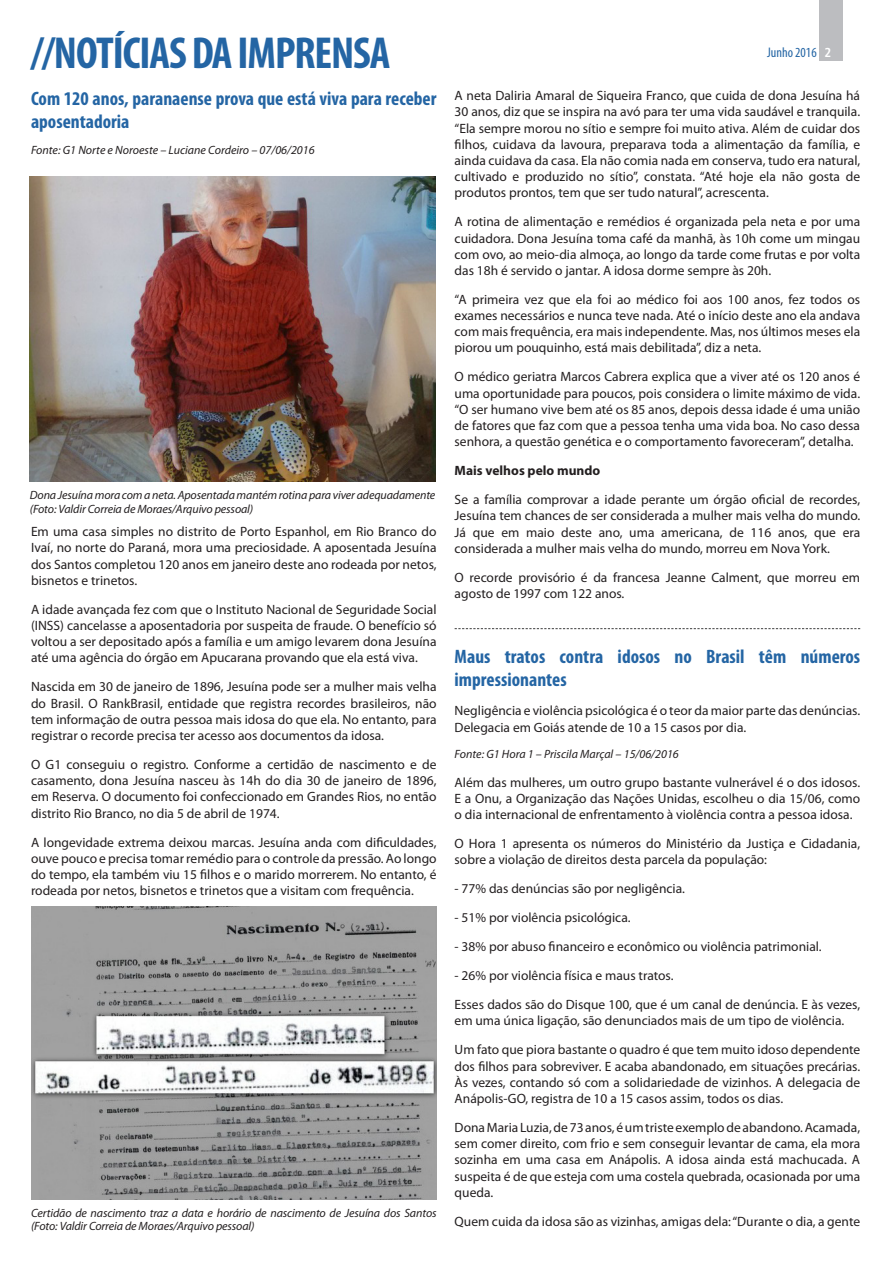
<style>
.page{position:relative;width:893px;height:1263px;background:#fff}
.page>*{position:absolute;margin:0;border:0;box-sizing:border-box;transform-origin:0 0}
.t1{font:700 condensed 45px "Myriad Pro";letter-spacing:-.025em;color:#2465a4}
.tíulo_matéria{font:700 condensed 19.5px/23.4px "Myriad Pro";color:#2465a4}
.tíulo_matéria_tracej{font:700 condensed 19.5px/23.4px "Myriad Pro";color:#2465a4}
.t2{font:condensed 13.95px "Myriad Pro";color:#2465a4}
.texto_corrido{font:13.5px/16.2px "Myriad Pro";color:#231f20;text-align:justify}
.texto_corrido-2{font:700 13.5px "Myriad Pro";color:#231f20}
.Legenda{font:italic 12px/13.5px "Myriad Pro";letter-spacing:-.01em;color:#231f20}
.texto_corrido-3{font:italic 12px "Myriad Pro";color:#231f20}
.s1{font-weight:700;color:#fff}
</style>
<div class="page">
<div style="left:820px;top:0;width:23px;height:61px;background:#bcbdc0"></div>
<svg style="left:455px;top:628px;width:405px;height:1px"></svg>
<img style="left:30px;top:176px;width:405px;height:305px">
<img style="left:31px;top:907px;width:406px;height:292px">
<h1 class="t1" style="left:31px;top:25px;width:361px">//NOTÍCIAS DA IMPRENSA</h1>
<p class="tíulo_matéria" style="left:31px;top:86px;width:407px">Com 120 anos, paranaense prova que está viva para receber aposentadoria</p>
<p class="texto_corrido-3" style="left:31px;top:143px;width:285px">Fonte: G1 Norte e Noroeste – Luciane Cordeiro – 07/06/2016</p>
<p class="Legenda" style="left:30px;top:488px;width:407px">Dona Jesuína mora com a neta. Aposentada mantém rotina para viver adequadamente (Foto: Valdir Correia de Moraes/Arquivo pessoal)</p>
<p class="texto_corrido" style="left:31px;top:523px;width:407px">Em uma casa simples no distrito de Porto Espanhol, em Rio Branco do Ivaí, no norte do Paraná, mora uma preciosidade. A aposentada Jesuína dos Santos completou 120 anos em janeiro deste ano rodeada por netos, bisnetos e trinetos.</p>
<p class="texto_corrido" style="left:31px;top:601px;width:407px">A idade avançada fez com que o Instituto Nacional de Seguridade Social (INSS) cancelasse a aposentadoria por suspeita de fraude. O benefício só voltou a ser depositado após a família e um amigo levarem dona Jesuína até uma agência do órgão em Apucarana provando que ela está viva.</p>
<p class="texto_corrido" style="left:31px;top:678px;width:407px">Nascida em 30 de janeiro de 1896, Jesuína pode ser a mulher mais velha do Brasil. O RankBrasil, entidade que registra recordes brasileiros, não tem informação de outra pessoa mais idosa do que ela. No entanto, para registrar o recorde precisa ter acesso aos documentos da idosa.</p>
<p class="texto_corrido" style="left:31px;top:756px;width:407px">O G1 conseguiu o registro. Conforme a certidão de nascimento e de casamento, dona Jesuína nasceu às 14h do dia 30 de janeiro de 1896, em Reserva. O documento foi confeccionado em Grandes Rios, no então distrito Rio Branco, no dia 5 de abril de 1974.</p>
<p class="texto_corrido" style="left:31px;top:834px;width:407px">A longevidade extrema deixou marcas. Jesuína anda com dificuldades, ouve pouco e precisa tomar remédio para o controle da pressão. Ao longo do tempo, ela também viu 15 filhos e o marido morrerem. No entanto, é rodeada por netos, bisnetos e trinetos que a visitam com frequência.</p>
<p class="Legenda" style="left:31px;top:1206px;width:407px">Certidão de nascimento traz a data e horário de nascimento de Jesuína dos Santos (Foto: Valdir Correia de Moraes/Arquivo pessoal)</p>
<p class="t2" style="left:767px;top:44px;width:65px">Junho 2016 <span class="s1">2</span></p>
<p class="texto_corrido" style="left:455px;top:87px;width:407px">A neta Daliria Amaral de Siqueira Franco, que cuida de dona Jesuína há 30 anos, diz que se inspira na avó para ter uma vida saudável e tranquila. “Ela sempre morou no sítio e sempre foi muito ativa. Além de cuidar dos filhos, cuidava da lavoura, preparava toda a alimentação da família, e ainda cuidava da casa. Ela não comia nada em conserva, tudo era natural, cultivado e produzido no sítio”, constata. “Até hoje ela não gosta de produtos prontos, tem que ser tudo natural”, acrescenta.</p>
<p class="texto_corrido" style="left:455px;top:213px;width:407px">A rotina de alimentação e remédios é organizada pela neta e por uma cuidadora. Dona Jesuína toma café da manhã, às 10h come um mingau com ovo, ao meio-dia almoça, ao longo da tarde come frutas e por volta das 18h é servido o jantar. A idosa dorme sempre às 20h.</p>
<p class="texto_corrido" style="left:455px;top:291px;width:407px">“A primeira vez que ela foi ao médico foi aos 100 anos, fez todos os exames necessários e nunca teve nada. Até o início deste ano ela andava com mais frequência, era mais independente. Mas, nos últimos meses ela piorou um pouquinho, está mais debilitada”, diz a neta.</p>
<p class="texto_corrido" style="left:455px;top:369px;width:407px">O médico geriatra Marcos Cabrera explica que a viver até os 120 anos é uma oportunidade para poucos, pois considera o limite máximo de vida. “O ser humano vive bem até os 85 anos, depois dessa idade é uma união de fatores que faz com que a pessoa tenha uma vida boa. No caso dessa senhora, a questão genética e o comportamento favoreceram”, detalha.</p>
<p class="texto_corrido-2" style="left:455px;top:462px;width:147px">Mais velhos pelo mundo</p>
<p class="texto_corrido" style="left:455px;top:491px;width:407px">Se a família comprovar a idade perante um órgão oficial de recordes, Jesuína tem chances de ser considerada a mulher mais velha do mundo.<br>Já que em maio deste ano, uma americana, de 116 anos, que era considerada a mulher mais velha do mundo, morreu em Nova York.</p>
<p class="texto_corrido" style="left:455px;top:569px;width:407px">O recorde provisório é da francesa Jeanne Calment, que morreu em agosto de 1997 com 122 anos.</p>
<p class="tíulo_matéria_tracej" style="left:455px;top:644px;width:407px">Maus tratos contra idosos no Brasil têm números impressionantes</p>
<p class="texto_corrido" style="left:455px;top:702px;width:407px">Negligência e violência psicológica é o teor da maior parte das denúncias.<br>Delegacia em Goiás atende de 10 a 15 casos por dia.</p>
<p class="texto_corrido-3" style="left:455px;top:746px;width:226px">Fonte: G1 Hora 1 – Priscila Marçal – 15/06/2016</p>
<p class="texto_corrido" style="left:455px;top:774px;width:407px">Além das mulheres, um outro grupo bastante vulnerável é o dos idosos.<br>E a Onu, a Organização das Nações Unidas, escolheu o dia 15/06, como o dia internacional de enfrentamento à violência contra a pessoa idosa.</p>
<p class="texto_corrido" style="left:455px;top:835px;width:407px">O Hora 1 apresenta os números do Ministério da Justiça e Cidadania, sobre a violação de direitos desta parcela da população:</p>
<p class="texto_corrido" style="left:455px;top:880px;width:232px">- 77% das denúncias são por negligência.</p>
<p class="texto_corrido" style="left:455px;top:909px;width:177px">- 51% por violência psicológica.</p>
<p class="texto_corrido" style="left:455px;top:938px;width:369px">- 38% por abuso financeiro e econômico ou violência patrimonial.</p>
<p class="texto_corrido" style="left:455px;top:967px;width:220px">- 26% por violência física e maus tratos.</p>
<p class="texto_corrido" style="left:455px;top:996px;width:407px">Esses dados são do Disque 100, que é um canal de denúncia. E às vezes, em uma única ligação, são denunciados mais de um tipo de violência.</p>
<p class="texto_corrido" style="left:455px;top:1041px;width:407px">Um fato que piora bastante o quadro é que tem muito idoso dependente dos filhos para sobreviver. E acaba abandonado, em situações precárias.<br>Às vezes, contando só com a solidariedade de vizinhos. A delegacia de Anápolis-GO, registra de 10 a 15 casos assim, todos os dias.</p>
<p class="texto_corrido" style="left:455px;top:1119px;width:407px">Dona Maria Luzia, de 73 anos, é um triste exemplo de abandono. Acamada, sem comer direito, com frio e sem conseguir levantar de cama, ela mora sozinha em uma casa em Anápolis. A idosa ainda está machucada. A suspeita é de que esteja com uma costela quebrada, ocasionada por uma queda.</p>
<p class="texto_corrido" style="left:455px;top:1213px;width:407px">Quem cuida da idosa são as vizinhas, amigas dela: “Durante o dia, a gente</p>
</div>
